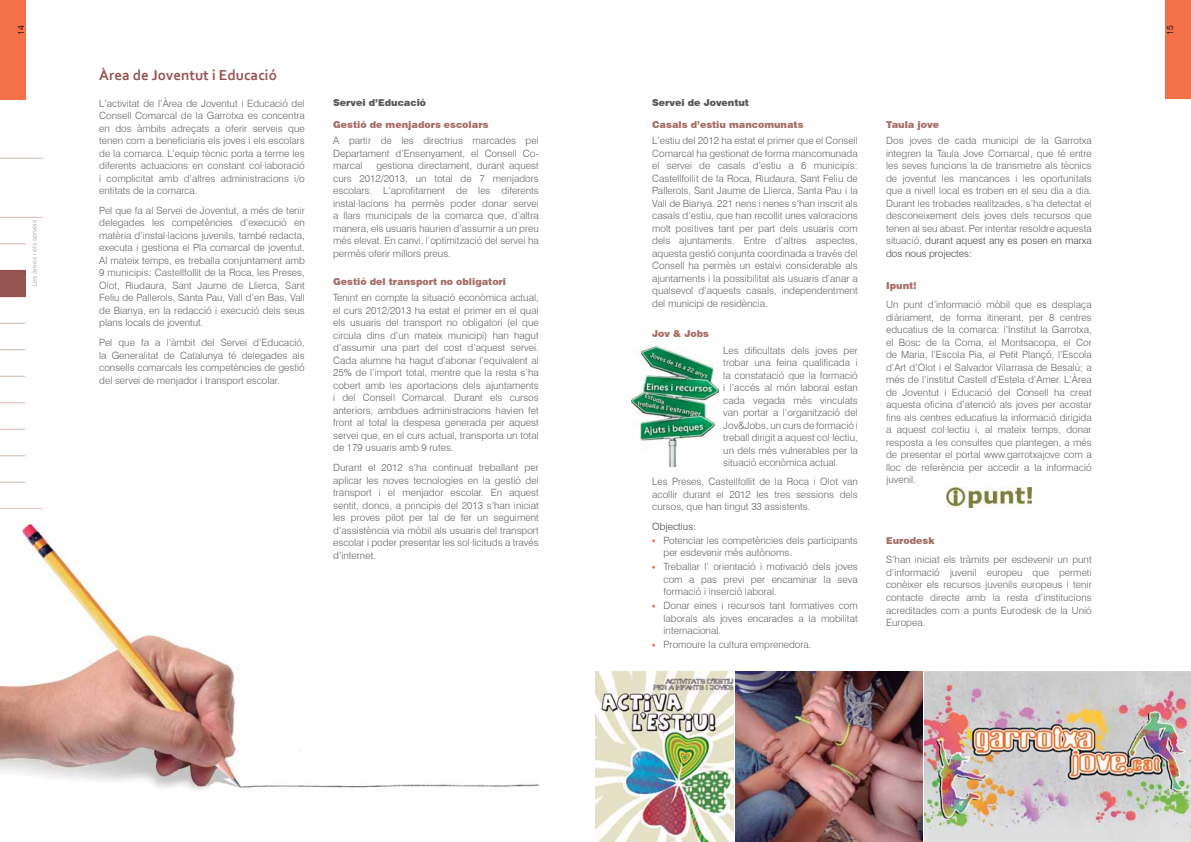
<style>
.page{position:relative;width:1191px;height:842px;background:#fff}
.page>*{position:absolute;margin:0;border:0;box-sizing:border-box;transform-origin:0 0}
.t1{font:700 15px "Corbel";color:#945450}
.t2{font:300 10px/12.5px "Swiss 721 BT";color:#636466;text-align:justify}
.t3{font:900 9.5px "Swiss 721 BT";color:#a56f67}
.t4{font:900 9.5px "Swiss 721 BT";color:#58595b}
.t5{font:300 9px "Swiss 721 BT";color:#000}
.t6{font:300 7px "Swiss 721 BT";color:#9d9fa2}
.s1{color:#414042}
</style>
<div class="page">
<div style="left:0;top:0;width:26px;height:99px;background:#f37049"></div>
<div style="left:1165px;top:0;width:26px;height:99px;background:#f37049"></div>
<hr style="left:0;top:158px;width:43px;height:1px;background:#d2b6ae">
<hr style="left:0;top:217px;width:43px;height:1px;background:#d2b6ae">
<svg style="left:0;top:297px;width:26px;height:1px"></svg>
<svg style="left:0;top:323px;width:26px;height:1px"></svg>
<svg style="left:0;top:376px;width:26px;height:1px"></svg>
<svg style="left:0;top:456px;width:26px;height:1px"></svg>
<hr style="left:0;top:509px;width:43px;height:1px;background:#d2b6ae">
<svg style="left:0;top:429px;width:26px;height:1px"></svg>
<svg style="left:0;top:482px;width:26px;height:1px"></svg>
<svg style="left:0;top:403px;width:26px;height:1px"></svg>
<svg style="left:0;top:350px;width:26px;height:1px"></svg>
<svg style="left:0;top:244px;width:26px;height:1px"></svg>
<img style="left:0;top:522px;width:539px;height:269px">
<img style="left:735px;top:672px;width:187px;height:170px">
<img style="left:925px;top:672px;width:266px;height:170px">
<img style="left:631px;top:346px;width:87px;height:120px">
<img style="left:946px;top:487px;width:85px;height:21px">
<img style="left:595px;top:672px;width:138px;height:170px">
<div style="left:0;top:270px;width:26px;height:27px;background:#945450"></div>
<p class="t5" style="left:15px;top:35px;width:11px;rotate:-90deg">14</p>
<p class="t5" style="left:1164px;top:35px;width:11px;rotate:-90deg">15</p>
<p class="t6" style="left:30px;top:286px;width:68px;rotate:-90deg">Les àrees i els serveis</p>
<h1 class="t1" style="left:99px;top:66px;width:179px">Àrea de Joventut i Educació</h1>
<p class="t2" style="left:99px;top:97px;width:207px">L’activitat de l’Àrea de Joventut i Educació del Consell Comarcal de la Garrotxa es concentra en dos àmbits adreçats a oferir serveis que tenen com a beneficiaris els joves i els escolars de la comarca. L’equip tècnic porta a terme les diferents actuacions en constant col·laboració i complicitat amb d’altres administracions i/o entitats de la comarca.</p>
<p class="t2" style="left:99px;top:204px;width:207px">Pel que fa al Servei de Joventut, a més de tenir delegades les competències d’execució en matèria d’instal·lacions juvenils, també redacta, executa i gestiona el Pla comarcal de joventut.<br>Al mateix temps, es treballa conjuntament amb 9 municipis: Castellfollit de la Roca, les Preses, Olot, Riudaura, Sant Jaume de Llierca, Sant Feliu de Pallerols, Santa Pau, Vall d’en Bas, Vall de Bianya, en la redacció i execució dels seus plans locals de joventut.</p>
<p class="t2" style="left:99px;top:336px;width:207px">Pel que fa a l’àmbit del Servei d’Educació, la Generalitat de Catalunya té delegades als consells comarcals les competències de gestió del servei de menjador i transport escolar.</p>
<p class="t4" style="left:333px;top:97px;width:94px">Servei d’Educació</p>
<p class="t2" style="left:333px;top:134px;width:207px">A partir de les directrius marcades pel Departament d’Ensenyament, el Consell Co&shy;marcal</p>
<p class="t3" style="left:333px;top:119px;width:157px">Gestió de menjadors escolars</p>
<p class="t2" style="left:333px;top:159px;width:207px;text-indent:43px">gestiona directament, durant aquest curs 2012/2013, un total de 7 menjadors escolars. L’aprofitament de les diferents instal·lacions ha permès poder donar servei a llars municipals de la comarca que, d’altra manera, els usuaris haurien d’assumir a un preu més elevat. En canvi, l’optimització del servei ha permès oferir millors preus.</p>
<p class="t3" style="left:333px;top:276px;width:174px">Gestió del transport no obligatori</p>
<p class="t2" style="left:333px;top:292px;width:207px">Tenint en compte la situació econòmica actual, el curs 2012/2013 ha estat el primer en el qual els usuaris del transport no obligatori (el que circula dins d’un mateix municipi) han hagut d’assumir una part del cost d’aquest servei.<br>Cada alumne ha hagut d’abonar l’equivalent al 25% de l’import total, mentre que la resta s’ha cobert amb les aportacions dels ajuntaments i del Consell Comarcal. Durant els cursos anteriors, ambdues administracions havien fet front al total la despesa generada per aquest servei que, en el curs actual, transporta un total de 179 usuaris amb 9 rutes.</p>
<p class="t2" style="left:333px;top:461px;width:207px">Durant el 2012 s’ha continuat treballant per aplicar les noves tecnologies en la gestió del transport i el menjador escolar. En aquest sentit, doncs, a principis del 2013 s’han iniciat les proves pilot per tal de fer un seguiment d’assistència via mòbil als usuaris del transport escolar i poder presentar les sol·licituds a través d’internet.</p>
<p class="t4" style="left:652px;top:97px;width:98px">Servei de Joventut</p>
<p class="t2" style="left:652px;top:134px;width:207px">L’estiu del 2012 ha estat el primer que el Consell Comarcal ha gestionat de forma mancomunada el servei de casals d’estiu a 6 municipis:<br>Castellfollit de la Roca, Riudaura, Sant Feliu de Pallerols, Sant Jaume de Llierca, Santa Pau i la Vall de Bianya. 221 nens i nenes s’han inscrit als casals d’estiu, que han recollit unes valoracions molt positives tant per part dels usuaris com dels ajuntaments. Entre d’altres aspectes, aquesta gestió conjunta coordinada a través del Consell ha permès un estalvi considerable als ajuntaments i la possibilitat als usuaris d’anar a qualsevol d’aquests casals, independentment del municipi de residència.</p>
<p class="t3" style="left:652px;top:119px;width:153px">Casals d’estiu mancomunats</p>
<p class="t3" style="left:652px;top:328px;width:58px">Jov &amp; Jobs</p>
<p class="t2" style="left:723px;top:344px;width:136px">Les dificultats dels joves per trobar una feina qualificada i la constatació que la formació i l’accés al món laboral estan cada vegada més vinculats van portar a l’organització del Jov&amp;Jobs, un curs de formació i treball dirigit a aquest col·lectiu, un dels més vulnerables per la situació econòmica actual.</p>
<p class="t2" style="left:652px;top:475px;width:207px">Les Preses, Castellfollit de la Roca i Olot van acollir durant el 2012 les tres sessions dels cursos, que han tingut 33 assistents.</p>
<p class="t2" style="left:663px;top:519px;width:196px;line-height:13.9px;text-indent:-11px"><span class="s1">Objectius</span>:<br>Potenciar les competències dels participants</p>
<p class="t2" style="left:663px;top:546px;width:196px;line-height:13.9px">per esdevenir més autònoms.<br>Treballar l’ orientació i motivació dels joves</p>
<p class="t2" style="left:663px;top:573px;width:196px">com a pas previ per encaminar la seva formació i inserció laboral.</p>
<p class="t2" style="left:663px;top:599px;width:196px">Donar eines i recursos tant formatives com laborals als joves encarades a la mobilitat internacional.</p>
<p class="t2" style="left:663px;top:638px;width:149px">Promoure la cultura emprenedora.</p>
<p class="t3" style="left:886px;top:119px;width:54px">Taula jove</p>
<p class="t2" style="left:886px;top:134px;width:207px">Dos joves de cada municipi de la Garrotxa integren la Taula Jove Comarcal, que té entre les seves funcions la de transmetre als tècnics de joventut les mancances i les oportunitats que a nivell local es troben en el seu dia a dia.<br>Durant les trobades realitzades, s’ha detectat el desconeixement dels joves dels recursos que tenen al seu abast. Per intentar resoldre aquesta situació, <span class="s1">durant aquest any es posen en marxa dos nous projectes:</span></p>
<p class="t3" style="left:886px;top:279px;width:32px">Ipunt!</p>
<p class="t2" style="left:886px;top:298px;width:207px">Un punt d’informació mòbil que es desplaça diàriament, de forma itinerant, per 8 centres educatius de la comarca: l’Institut la Garrotxa, el Bosc de la Coma, el Montsacopa, el Cor de Maria, l’Escola Pia, el Petit Plançó, l’Escola d’Art d’Olot i el Salvador Vilarrasa de Besalú; a més de l’institut Castell d’Estela d’Amer. L’Àrea de Joventut i Educació del Consell ha creat aquesta oficina d’atenció als joves per acostar fins als centres educatius la informació dirigida a aquest col·lectiu i, al mateix temps, donar resposta a les consultes que plantegen, a més de presentar el portal www.garrotxajove com a lloc de referència per accedir a la informació juvenil.</p>
<p class="t3" style="left:886px;top:535px;width:50px">Eurodesk</p>
<p class="t2" style="left:886px;top:554px;width:207px">S’han iniciat els tràmits per esdevenir un punt d’informació juvenil europeu que permeti conèixer els recursos juvenils europeus i tenir contacte directe amb la resta d’institucions acreditades com a punts Eurodesk de la Unió Europea.</p>
</div>
